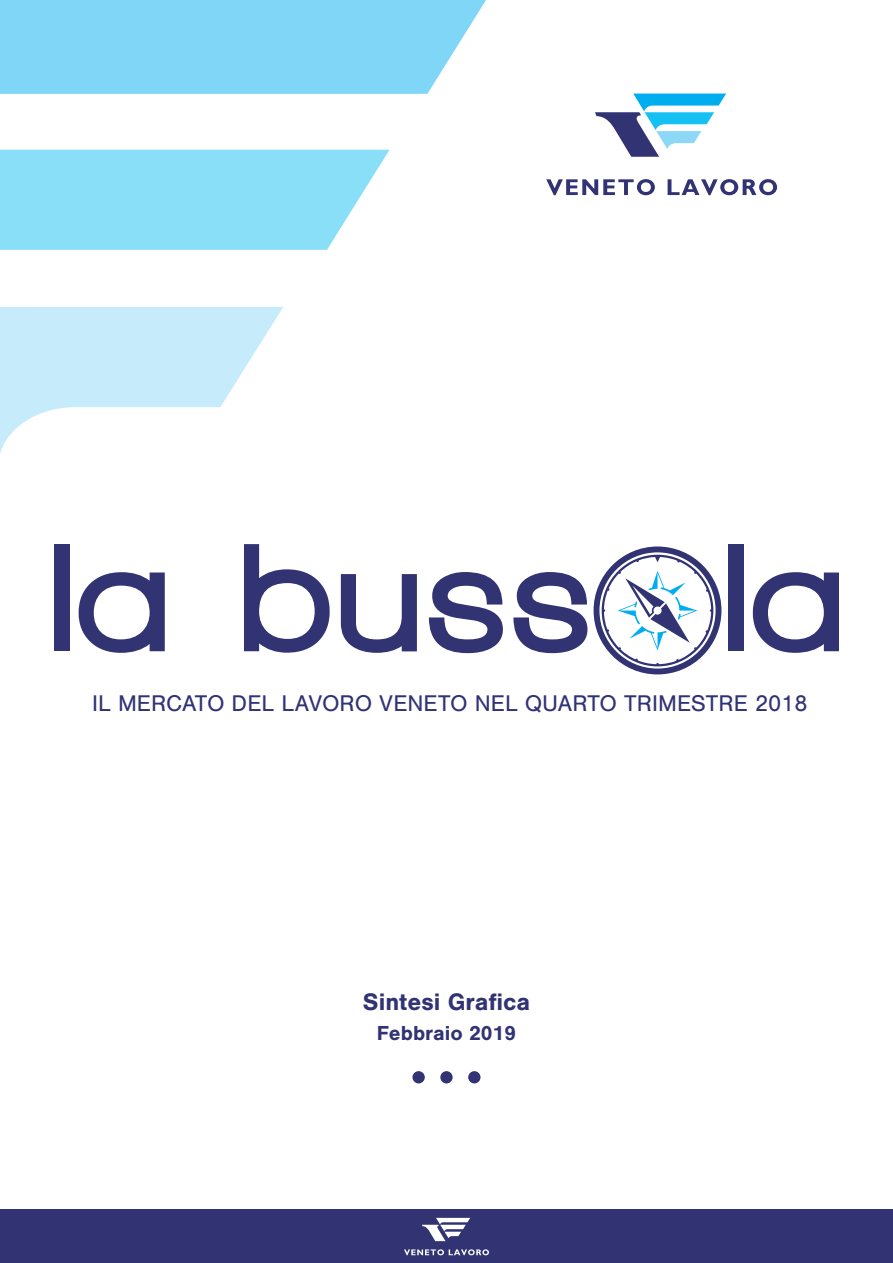
<style>
.page{position:relative;width:893px;height:1263px;background:#fff}
.page>*{position:absolute;margin:0;border:0;box-sizing:border-box;transform-origin:0 0}
.t1{font:700 24.75px "Nimbus San";color:#313373}
.t2{font:23.55px "Nimbus San";color:#303276}
.t3{font:700 21px "Nimbus San";color:#313373}
</style>
<div class="page">
<div style="left:54px;top:544px;width:15px;height:107px;background:#313373"></div>
<svg style="left:79px;top:572px;width:86px;height:81px"></svg>
<svg style="left:244px;top:544px;width:86px;height:109px"></svg>
<svg style="left:341px;top:574px;width:76px;height:79px"></svg>
<svg style="left:429px;top:572px;width:74px;height:81px"></svg>
<svg style="left:513px;top:572px;width:74px;height:81px"></svg>
<div style="left:728px;top:544px;width:15px;height:107px;background:#313373"></div>
<svg style="left:753px;top:572px;width:86px;height:81px"></svg>
<svg style="left:594px;top:546px;width:127px;height:128px"></svg>
<svg style="left:0;top:307px;width:283px;height:147px"></svg>
<svg style="left:0;top:150px;width:390px;height:100px;background:#93e1f8"></svg>
<svg style="left:0;top:0;width:486px;height:94px;background:#87d8f7"></svg>
<div style="left:0;top:1210px;width:893px;height:53px;background:#313373"></div>
<svg style="left:546px;top:179px;width:109px;height:16px"></svg>
<svg style="left:668px;top:179px;width:109px;height:16px"></svg>
<svg style="left:595px;top:94px;width:131px;height:63px"></svg>
<svg style="left:404px;top:1249px;width:85px;height:6px"></svg>
<svg style="left:422px;top:1218px;width:48px;height:23px"></svg>
<div style="left:412px;top:1071px;width:13px;height:12px;background:#313373;border-radius:50%"></div>
<div style="left:440px;top:1071px;width:13px;height:12px;background:#313373;border-radius:50%"></div>
<div style="left:468px;top:1071px;width:12px;height:12px;background:#313373;border-radius:50%"></div>
<p class="t2" style="left:92px;top:690px;width:717px">IL MERCATO DEL LAVORO VENETO NEL QUARTO TRIMESTRE 2018</p>
<p class="t1" style="left:363px;top:988px;width:169px">Sintesi Grafica</p>
<p class="t3" style="left:377px;top:1021px;width:141px">Febbraio 2019</p>
</div>
